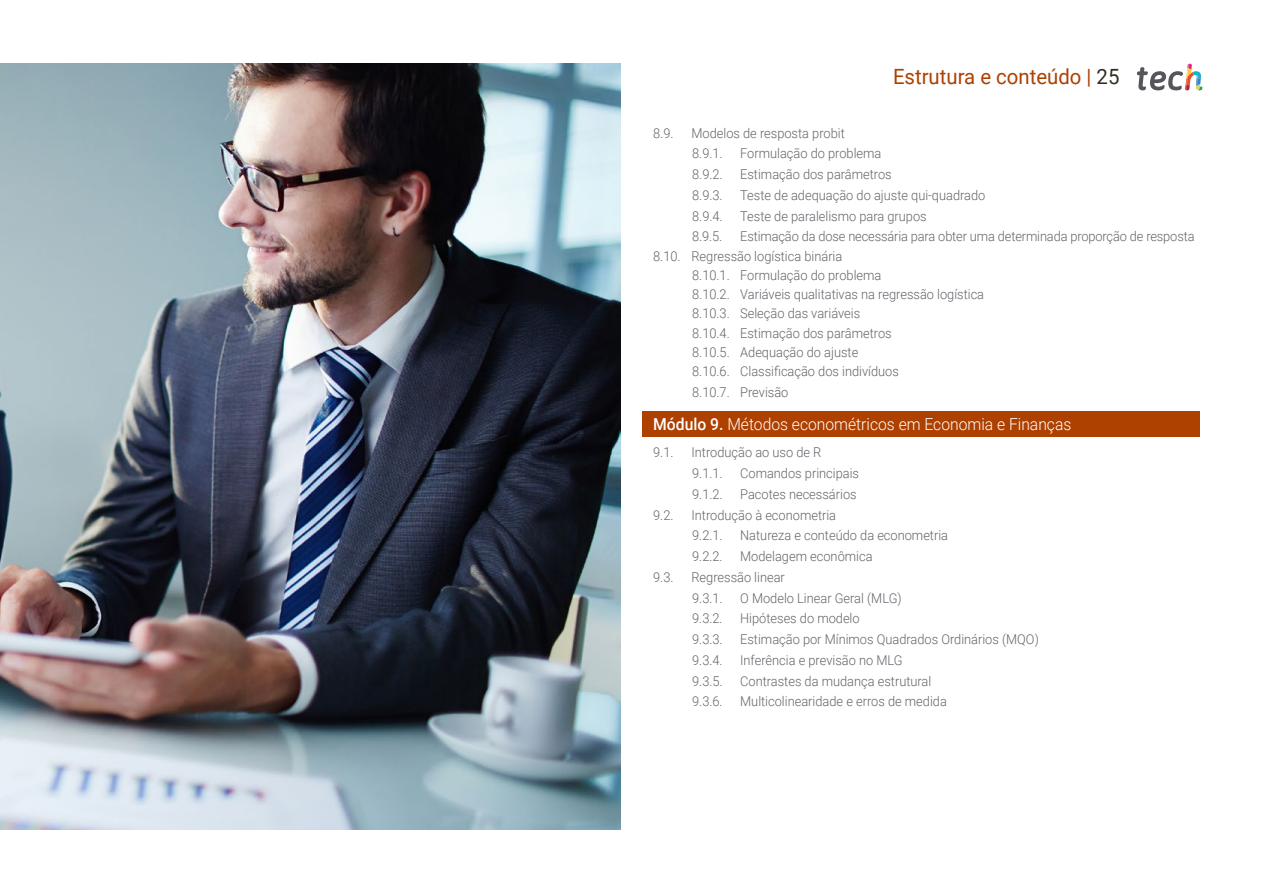
<style>
.page{position:relative;width:1263px;height:893px;background:#fff}
.page>*{position:absolute;margin:0;border:0;box-sizing:border-box;transform-origin:0 0}
.t1{font:21px "Roboto";color:#ae4000}
.t2{font:300 16.5px "Roboto";color:#fff;scale:.95 1}
.t3{font:300 13.5px/20.7px "Roboto";color:#61646a;scale:.95 1}
.s1{color:#312e20}
.s2{font-weight:500}
</style>
<div class="page">
<div style="left:642px;top:411px;width:557px;height:25px;background:#ae4000"></div>
<img style="left:0;top:64px;width:621px;height:765px">
<svg style="left:1137px;top:64px;width:65px;height:27px"></svg>
<h1 class="t1" style="left:893px;top:62px;width:228px">Estrutura e conteúdo | <span class="s1">25</span></h1>
<p class="t3" style="left:653px;top:122px;width:23px">8.9.</p>
<p class="t3" style="left:691px;top:122px;width:163px">Modelos de resposta probit<br>8.9.1.</p>
<p class="t3" style="left:740px;top:143px;width:150px">Formulação do problema</p>
<p class="t3" style="left:692px;top:164px;width:34px">8.9.2.</p>
<p class="t3" style="left:740px;top:164px;width:161px">Estimação dos parâmetros</p>
<p class="t3" style="left:692px;top:184px;width:34px">8.9.3.</p>
<p class="t3" style="left:740px;top:184px;width:260px">Teste de adequação do ajuste qui-quadrado</p>
<p class="t3" style="left:692px;top:205px;width:34px">8.9.4.</p>
<p class="t3" style="left:740px;top:205px;width:198px">Teste de paralelismo para grupos</p>
<p class="t3" style="left:692px;top:226px;width:33px">8.9.5.</p>
<p class="t3" style="left:740px;top:226px;width:480px">Estimação da dose necessária para obter uma determinada proporção de resposta</p>
<p class="t3" style="left:653px;top:245px;width:201px">8.10. Regressão logística binária</p>
<p class="t3" style="left:692px;top:264px;width:201px">8.10.1. Formulação do problema</p>
<p class="t3" style="left:692px;top:284px;width:309px">8.10.2. Variáveis qualitativas na regressão logística</p>
<p class="t3" style="left:692px;top:303px;width:178px">8.10.3. Seleção das variáveis</p>
<p class="t3" style="left:692px;top:322px;width:212px">8.10.4. Estimação dos parâmetros</p>
<p class="t3" style="left:692px;top:341px;width:176px">8.10.5. Adequação do ajuste</p>
<p class="t3" style="left:692px;top:361px;width:219px">8.10.6. Classificação dos indivíduos</p>
<p class="t3" style="left:692px;top:381px;width:103px">8.10.7. Previsão</p>
<p class="t2" style="left:653px;top:413px;width:442px"><span class="s2">Módulo 9.</span> Métodos econométricos em Economia e Finanças</p>
<p class="t3" style="left:653px;top:442px;width:23px">9.1.</p>
<p class="t3" style="left:691px;top:442px;width:138px">Introdução ao uso de R<br>9.1.1.</p>
<p class="t3" style="left:740px;top:462px;width:127px">Comandos principais</p>
<p class="t3" style="left:692px;top:483px;width:34px">9.1.2.</p>
<p class="t3" style="left:740px;top:483px;width:124px">Pacotes necessários</p>
<p class="t3" style="left:653px;top:504px;width:23px">9.2.</p>
<p class="t3" style="left:691px;top:504px;width:154px">Introdução à econometria<br>9.2.1.</p>
<p class="t3" style="left:740px;top:525px;width:220px">Natureza e conteúdo da econometria</p>
<p class="t3" style="left:692px;top:545px;width:34px">9.2.2.</p>
<p class="t3" style="left:740px;top:545px;width:141px">Modelagem econômica</p>
<p class="t3" style="left:653px;top:566px;width:23px">9.3.</p>
<p class="t3" style="left:691px;top:566px;width:100px">Regressão linear<br>9.3.1.</p>
<p class="t3" style="left:740px;top:587px;width:171px">O Modelo Linear Geral (MLG)</p>
<p class="t3" style="left:692px;top:608px;width:34px">9.3.2.</p>
<p class="t3" style="left:740px;top:608px;width:127px">Hipóteses do modelo</p>
<p class="t3" style="left:692px;top:628px;width:34px">9.3.3.</p>
<p class="t3" style="left:740px;top:628px;width:316px">Estimação por Mínimos Quadrados Ordinários (MQO)</p>
<p class="t3" style="left:692px;top:649px;width:34px">9.3.4.</p>
<p class="t3" style="left:740px;top:649px;width:172px">Inferência e previsão no MLG</p>
<p class="t3" style="left:692px;top:670px;width:34px">9.3.5.</p>
<p class="t3" style="left:740px;top:670px;width:203px">Contrastes da mudança estrutural</p>
<p class="t3" style="left:692px;top:691px;width:34px">9.3.6.</p>
<p class="t3" style="left:740px;top:691px;width:219px">Multicolinearidade e erros de medida</p>
</div>
